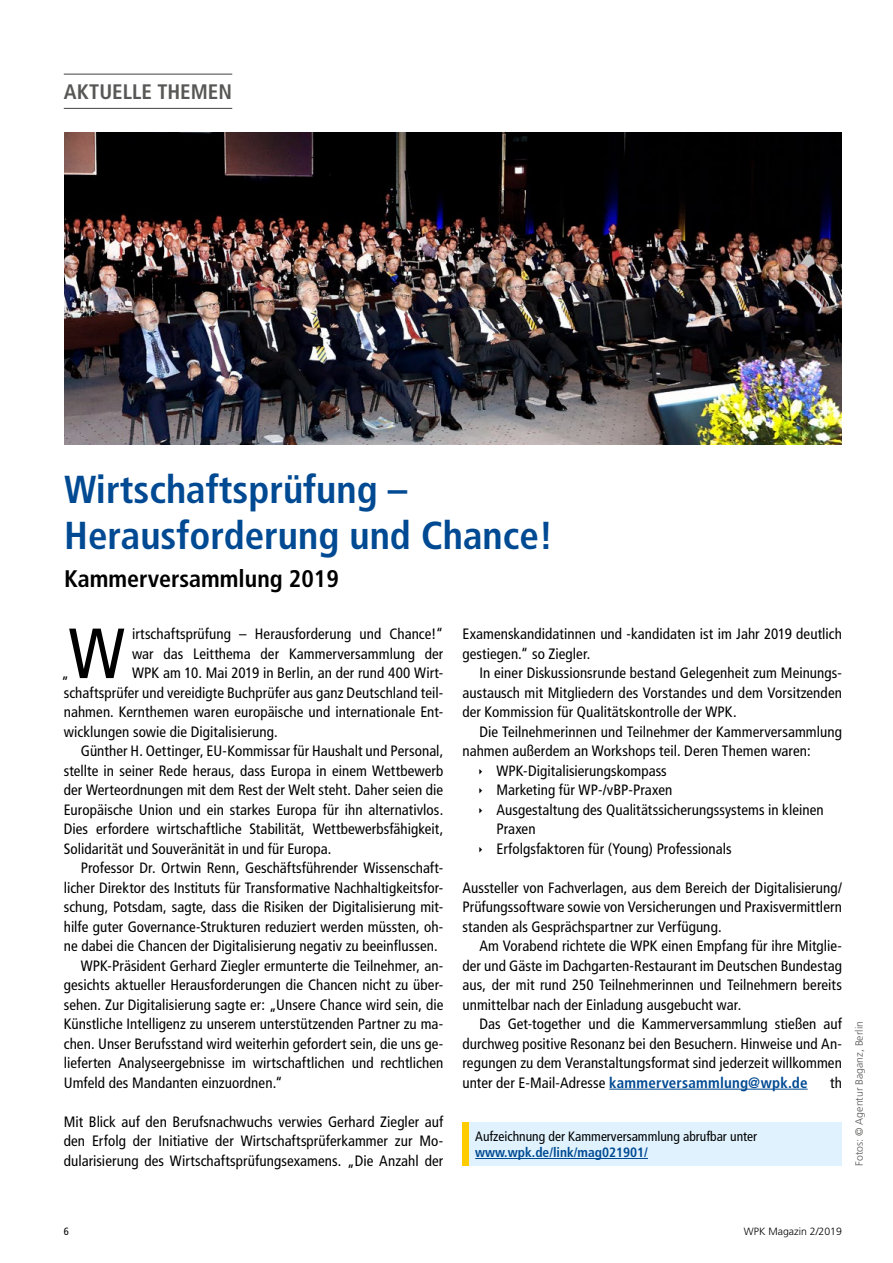
<style>
.page{position:relative;width:893px;height:1263px;background:#fff}
.page>*{position:absolute;margin:0;border:0;box-sizing:border-box;transform-origin:0 0}
.Fließtext___Initlial{font:condensed 70.8px "Frutiger LT Pro";color:#000}
.Headline{font:700 condensed 39px/46.8px "Frutiger LT Pro";color:#004a93}
.Subhead{font:700 condensed 24px "Frutiger LT Pro";color:#000}
.Rubrik{font:700 condensed 21px "Frutiger LT Pro";color:#575756}
.Fließtext{font:condensed 15px/19.5px "Frutiger LT Pro";letter-spacing:.005em;color:#000;text-align:justify}
.Fließtext___Initlial-2{font:condensed 15px "Frutiger LT Pro";letter-spacing:.005em;color:#000}
.Infokasten___Fließte{font:condensed 13.5px "Frutiger LT Pro";color:#000}
.Infokasten___URL{font:700 condensed 13.5px "Frutiger LT Pro";color:#004a93}
.Fotocredit{font:300 10.5px "Frutiger";color:#575756}
.t1{font:300 10.5px "Frutiger";color:#000}
.t2{font:condensed 10.5px "Frutiger LT Pro";color:#000}
.s1{font-weight:700;color:#004a93}
</style>
<div class="page">
<hr style="left:64px;top:74px;width:168px;height:1px;background:#575756">
<hr style="left:64px;top:108px;width:168px;height:1px;background:#575756">
<hr style="left:609px;top:1089px;width:199px;height:1px;background:#004a93">
<div style="left:462px;top:1122px;width:7px;height:44px;background:#fc0"></div>
<div style="left:469px;top:1122px;width:373px;height:44px;background:#dff2fd"></div>
<hr style="left:475px;top:1158px;width:173px;height:1px;background:#004a93">
<img style="left:64px;top:132px;width:778px;height:312px">
<p class="Rubrik" style="left:64px;top:79px;width:170px">AKTUELLE THEMEN</p>
<p class="Headline" style="left:64px;top:466px;width:491px">Wirtschaftsprüfung –<br>Herausforderung und Chance!</p>
<p class="Subhead" style="left:64px;top:564px;width:276px">Kammerversammlung 2019</p>
<p class="Fließtext___Initlial" style="left:69px;top:612px;width:58px">W</p>
<p class="Fließtext___Initlial-2" style="left:132px;top:625px;width:313px">irtschaftsprüfung – Herausforderung und Chance!“</p>
<p class="Fließtext" style="left:462px;top:624px;width:381px">Examenskandidatinnen und -kandidaten ist im Jahr 2019 deutlich gestiegen.“ so Ziegler.</p>
<p class="Fließtext" style="left:462px;top:663px;width:381px;text-indent:17px">In einer Diskussionsrunde bestand Gelegenheit zum Meinungs&shy;austausch mit Mitgliedern des Vorstandes und dem Vorsitzenden der Kommission für Qualitätskontrolle der WPK.</p>
<p class="Fließtext" style="left:462px;top:722px;width:381px;text-indent:17px">Die Teilnehmerinnen und Teilnehmer der Kammerversammlung nahmen außerdem an Workshops teil. Deren Themen waren:</p>
<p class="Fließtext" style="left:496px;top:761px;width:172px">WPK-Digitalisierungskompass</p>
<p class="Fließtext" style="left:496px;top:780px;width:177px">Marketing für WP-/vBP-Praxen</p>
<p class="Fließtext" style="left:496px;top:800px;width:329px">Ausgestaltung des Qualitätssicherungssystems in kleinen<br>Praxen</p>
<p class="Fließtext" style="left:496px;top:839px;width:237px">Erfolgsfaktoren für (Young) Professionals</p>
<p class="Fließtext" style="left:462px;top:878px;width:381px">Aussteller von Fachverlagen, aus dem Bereich der Digitalisierung/ Prüfungssoftware sowie von Versicherungen und Praxisvermittlern standen als Gesprächspartner zur Verfügung.</p>
<p class="Fließtext" style="left:462px;top:936px;width:381px;text-indent:17px">Am Vorabend richtete die WPK einen Empfang für ihre Mitglie&shy;der und Gäste im Dachgarten-Restaurant im Deutschen Bundestag aus, der mit rund 250 Teilnehmerinnen und Teilnehmern bereits unmittelbar nach der Einladung ausgebucht war.</p>
<p class="Fließtext" style="left:462px;top:1014px;width:381px;text-indent:17px">Das Get-together und die Kammerversammlung stießen auf durchweg positive Resonanz bei den Besuchern. Hinweise und An&shy;regungen zu dem Veranstaltungsformat sind jederzeit willkommen unter der E-Mail-Adresse <span class="s1">kammerversammlung@wpk.de</span></p>
<p class="Fließtext___Initlial-2" style="left:132px;top:645px;width:313px">war das Leitthema der Kammerversammlung der</p>
<p class="Fließtext___Initlial-2" style="left:132px;top:664px;width:313px">WPK am 10. Mai 2019 in Berlin, an der rund 400 Wirt-</p>
<p class="Fließtext___Initlial-2" style="left:64px;top:684px;width:381px">schaftsprüfer und vereidigte Buchprüfer aus ganz Deutschland teil-</p>
<p class="Fließtext___Initlial-2" style="left:64px;top:703px;width:381px">nahmen. Kernthemen waren europäische und internationale Ent-</p>
<p class="Fließtext___Initlial-2" style="left:64px;top:723px;width:215px">wicklungen sowie die Digitalisierung.</p>
<p class="Fließtext" style="left:64px;top:741px;width:381px;text-indent:17px">Günther H. Oettinger, EU-Kommissar für Haushalt und Personal, stellte in seiner Rede heraus, dass Europa in einem Wettbewerb der Werteordnungen mit dem Rest der Welt steht. Daher seien die Europäische Union und ein starkes Europa für ihn alternativlos.<br>Dies erfordere wirtschaftliche Stabilität, Wettbewerbsfähigkeit, Solidarität und Souveränität in und für Europa.</p>
<p class="Fließtext" style="left:64px;top:858px;width:381px;text-indent:17px">Professor Dr. Ortwin Renn, Geschäftsführender Wissenschaft&shy;licher Direktor des Instituts für Transformative Nachhaltigkeitsfor&shy;schung, Potsdam, sagte, dass die Risiken der Digitalisierung mit&shy;hilfe guter Governance-Strukturen reduziert werden müssten, oh&shy;ne dabei die Chancen der Digitalisierung negativ zu beeinflussen.</p>
<p class="Fließtext" style="left:64px;top:956px;width:381px;text-indent:17px">WPK-Präsident Gerhard Ziegler ermunterte die Teilnehmer, an&shy;gesichts aktueller Herausforderungen die Chancen nicht zu über&shy;sehen. Zur Digitalisierung sagte er: „Unsere Chance wird sein, die Künstliche Intelligenz zu unserem unterstützenden Partner zu ma&shy;chen. Unser Berufsstand wird weiterhin gefordert sein, die uns ge&shy;lieferten Analyseergebnisse im wirtschaftlichen und rechtlichen Umfeld des Mandanten einzuordnen.“</p>
<p class="Fließtext" style="left:64px;top:1112px;width:381px">Mit Blick auf den Berufsnachwuchs verwies Gerhard Ziegler auf den Erfolg der Initiative der Wirtschaftsprüferkammer zur Mo&shy;dularisierung des Wirtschaftsprüfungsexamens. „Die Anzahl der</p>
<p class="Fließtext___Initlial-2" style="left:62px;top:664px;width:9px">„</p>
<p class="Fließtext" style="left:830px;top:1073px;width:13px">th</p>
<p class="Infokasten___Fließte" style="left:475px;top:1128px;width:283px">Aufzeichnung der Kammerversammlung abrufbar unter</p>
<p class="Infokasten___URL" style="left:475px;top:1144px;width:174px">www.wpk.de/link/mag021901/</p>
<p class="Fotocredit" style="left:853px;top:1166px;width:146px;rotate:-90deg">Fotos: © Agentur Baganz, Berlin</p>
<p class="t2" style="left:64px;top:1225px;width:7px">6</p>
<p class="t1" style="left:744px;top:1225px;width:100px">WPK Magazin 2/2019</p>
</div>
